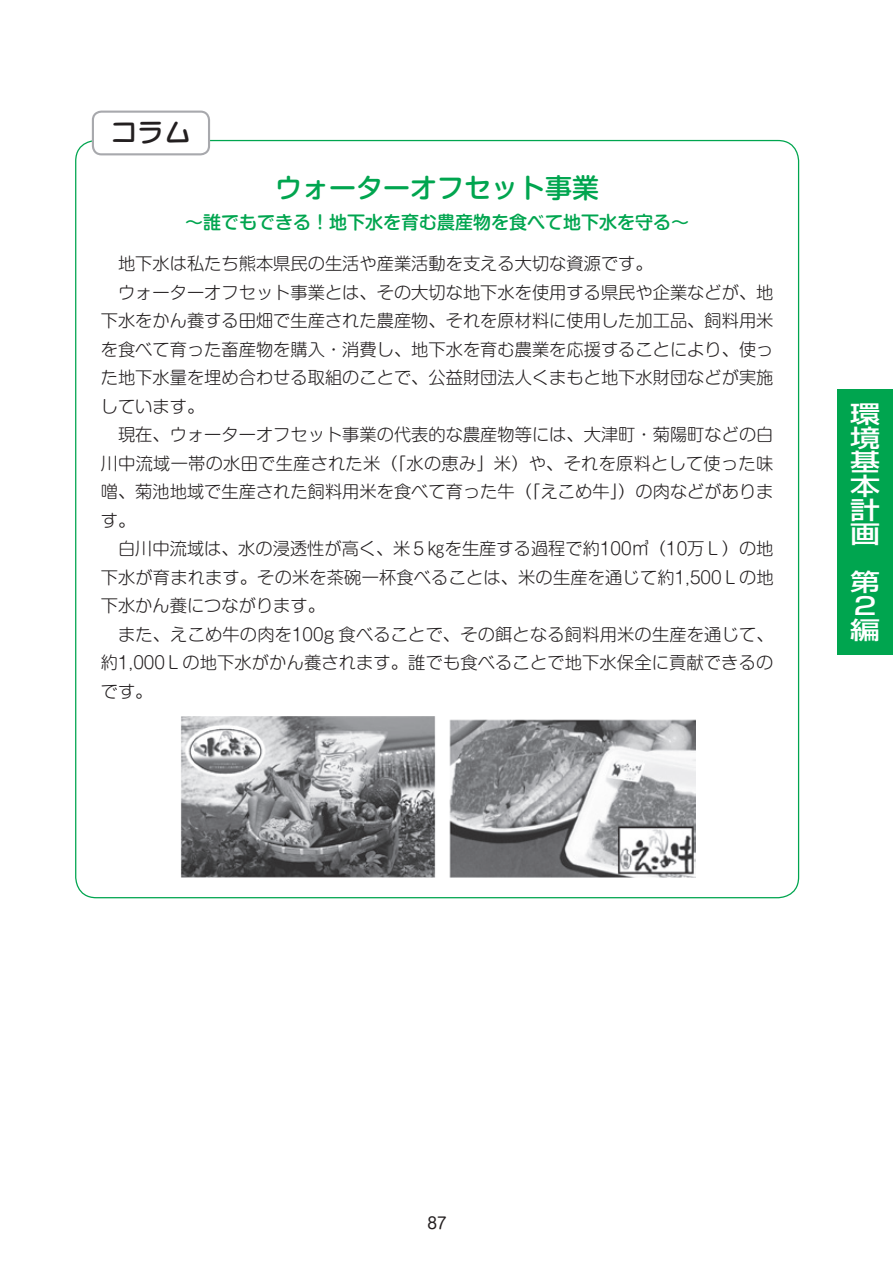
<style>
.page{position:relative;width:893px;height:1263px;background:#fff}
.page>*{position:absolute;margin:0;border:0;box-sizing:border-box;transform-origin:0 0}
.t1{font:500 27px "Shin M Go Pr 6";color:#00a54f}
.t2{font:27px "HG Soei Marupoptai";color:#231f20}
.t3{font:500 24px/24px "Shin Go Pr 6";color:#fff;text-align:justify;scale:1.25 1}
.t4{font:500 18px "Shin M Go Pr 6";color:#00a54f}
.t5{font:300 17.25px/28.5px "Shin M Go Pr 6";color:#231f20}
.t6{font:15.75px "Shin M Go Pr 6";color:#231f20}
</style>
<div class="page">
<div style="left:92px;top:111px;width:118px;height:44px;border:2px solid #a8a9ad;border-radius:9px"></div>
<img style="left:181px;top:716px;width:514px;height:161px">
<div style="left:837px;top:389px;width:56px;height:265px;background:#00a54f"></div>
<h1 class="t2" style="left:110px;top:119px;width:82px">コラム</h1>
<h1 class="t1" style="left:275px;top:165px;width:325px">ウォーターオフセット事業</h1>
<p class="t4" style="left:185px;top:207px;width:505px">～誰でもできる！地下水を育む農産物を食べて地下水を守る～</p>
<p class="t5" style="left:101px;top:249px;width:674px">　地下水は私たち熊本県民の生活や産業活動を支える大切な資源です。<br>　ウォーターオフセット事業とは、その大切な地下水を使用する県民や企業などが、地下水をかん養する田畑で生産された農産物、それを原材料に使用した加工品、飼料用米を食べて育った畜産物を購入・消費し、地下水を育む農業を応援することにより、使った地下水量を埋め合わせる取組のことで、公益財団法人くまもと地下水財団などが実施しています。<br>　現在、ウォーターオフセット事業の代表的な農産物等には、大津町・菊陽町などの白川中流域一帯の水田で生産された米（「水の恵み」米）や、それを原料として使った味噌、菊池地域で生産された飼料用米を食べて育った牛（「えこめ牛」）の肉などがあります。<br>　白川中流域は、水の浸透性が高く、米５㎏を生産する過程で約100㎥（10万Ｌ）の地下水が育まれます。その米を茶碗一杯食べることは、米の生産を通じて約1,500Ｌの地下水かん養につながります。<br>　また、えこめ牛の肉を100g 食べることで、その餌となる飼料用米の生産を通じて、約1,000Ｌの地下水がかん養されます。誰でも食べることで地下水保全に貢献できるのです。</p>
<h2 class="t3" style="left:850px;top:400px;width:25px">環境基本計画</h2>
<h2 class="t3" style="left:850px;top:568px;width:25px;text-align:left">第<br>２編</h2>
<p class="t6" style="left:428px;top:1210px;width:21px">87</p>
</div>
